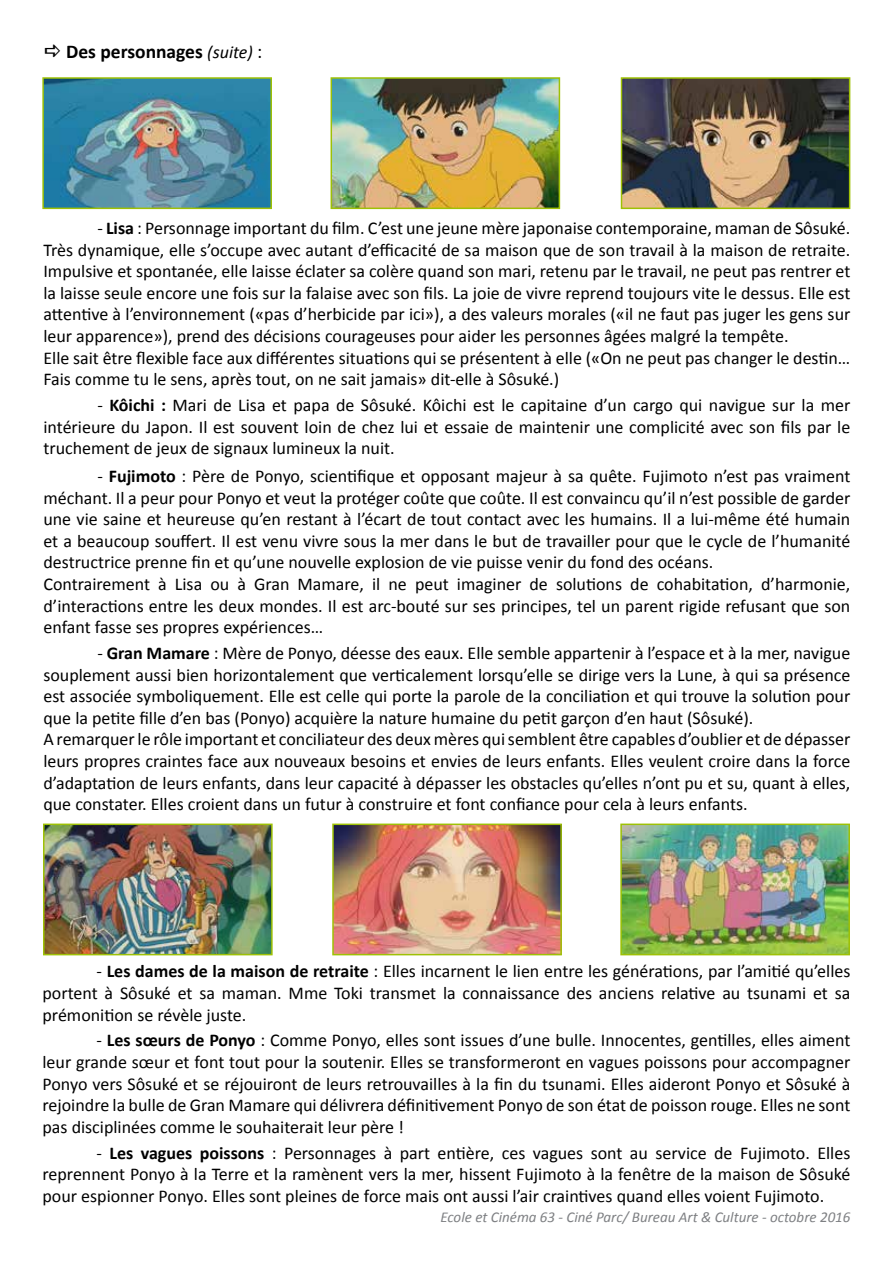
<style>
.page{position:relative;width:893px;height:1263px;background:#fff}
.page>*{position:absolute;margin:0;border:0;box-sizing:border-box;transform-origin:0 0}
.t1{font:700 19.5px "Calibri";color:#000}
.t2{font:18px/21.6px "Calibri";color:#000;text-align:justify}
.t3{font:italic 15px "Calibri";color:#7e8083}
.s1{font-weight:400;font-style:italic;font-size:18px}
.s2{font-weight:400}
.s3{font-weight:700}
</style>
<div class="page">
<img style="left:45px;top:80px;width:224px;height:126px">
<div style="left:42px;top:77px;width:230px;height:132px;border:2px solid #9ec105"></div>
<img style="left:334px;top:80px;width:223px;height:126px">
<div style="left:331px;top:77px;width:229px;height:132px;border:2px solid #9ec105"></div>
<img style="left:624px;top:80px;width:223px;height:126px">
<div style="left:621px;top:77px;width:229px;height:132px;border:2px solid #9ec105"></div>
<img style="left:46px;top:826px;width:224px;height:126px">
<div style="left:43px;top:823px;width:230px;height:132px;border:2px solid #9ec105"></div>
<img style="left:335px;top:826px;width:224px;height:126px">
<div style="left:332px;top:823px;width:230px;height:132px;border:2px solid #9ec105"></div>
<img style="left:623px;top:826px;width:224px;height:126px">
<div style="left:620px;top:823px;width:230px;height:132px;border:2px solid #9ec105"></div>
<p class="t1" style="left:66px;top:37px;width:198px">Des personnages <span class="s1">(suite)</span> <span class="s2">:</span></p>
<p class="t2" style="left:43px;top:217px;width:808px;text-align:left;text-indent:54px">- <span class="s3">Lisa</span> : Personnage important du film. C’est une jeune mère japonaise contemporaine, maman de Sôsuké.<br>Très dynamique, elle s’occupe avec autant d’efficacité de sa maison que de son travail à la maison de retraite.<br>Impulsive et spontanée, elle laisse éclater sa colère quand son mari, retenu par le travail, ne peut pas rentrer et la laisse seule encore une fois sur la falaise avec son fils. La joie de vivre reprend toujours vite le dessus. Elle est attentive à l’environnement («pas d’herbicide par ici»), a des valeurs morales («il ne faut pas juger les gens sur leur apparence»), prend des décisions courageuses pour aider les personnes âgées malgré la tempête.<br>Elle sait être flexible face aux différentes situations qui se présentent à elle («On ne peut pas changer le destin… Fais comme tu le sens, après tout, on ne sait jamais» dit-elle à Sôsuké.)</p>
<p class="t2" style="left:43px;top:394px;width:808px;text-indent:54px">- <span class="s3">Kôichi :</span> Mari de Lisa et papa de Sôsuké. Kôichi est le capitaine d’un cargo qui navigue sur la mer intérieure du Japon. Il est souvent loin de chez lui et essaie de maintenir une complicité avec son fils par le truchement de jeux de signaux lumineux la nuit.</p>
<p class="t2" style="left:43px;top:465px;width:808px;text-align:left;text-indent:54px">- <span class="s3">Fujimoto</span> : Père de Ponyo, scientifique et opposant majeur à sa quête. Fujimoto n’est pas vraiment méchant. Il a peur pour Ponyo et veut la protéger coûte que coûte. Il est convaincu qu’il n’est possible de garder une vie saine et heureuse qu’en restant à l’écart de tout contact avec les humains. Il a lui-même été humain et a beaucoup souffert. Il est venu vivre sous la mer dans le but de travailler pour que le cycle de l’humanité destructrice prenne fin et qu’une nouvelle explosion de vie puisse venir du fond des océans.<br>Contrairement à Lisa ou à Gran Mamare, il ne peut imaginer de solutions de cohabitation, d’harmonie, d’interactions entre les deux mondes. Il est arc-bouté sur ses principes, tel un parent rigide refusant que son enfant fasse ses propres expériences…</p>
<p class="t2" style="left:43px;top:642px;width:808px;text-align:left;text-indent:54px">- <span class="s3">Gran Mamare</span> : Mère de Ponyo, déesse des eaux. Elle semble appartenir à l’espace et à la mer, navigue souplement aussi bien horizontalement que verticalement lorsqu’elle se dirige vers la Lune, à qui sa présence est associée symboliquement. Elle est celle qui porte la parole de la conciliation et qui trouve la solution pour que la petite fille d’en bas (Ponyo) acquière la nature humaine du petit garçon d’en haut (Sôsuké).<br>A remarquer le rôle important et conciliateur des deux mères qui semblent être capables d’oublier et de dépasser leurs propres craintes face aux nouveaux besoins et envies de leurs enfants. Elles veulent croire dans la force d’adaptation de leurs enfants, dans leur capacité à dépasser les obstacles qu’elles n’ont pu et su, quant à elles, que constater. Elles croient dans un futur à construire et font confiance pour cela à leurs enfants.</p>
<p class="t2" style="left:43px;top:960px;width:809px;text-indent:54px">- <span class="s3">Les dames de la maison de retraite</span> : Elles incarnent le lien entre les générations, par l’amitié qu’elles portent à Sôsuké et sa maman. Mme Toki transmet la connaissance des anciens relative au tsunami et sa prémonition se révèle juste.</p>
<p class="t2" style="left:43px;top:1029px;width:809px;text-indent:54px">- <span class="s3">Les sœurs de Ponyo</span> : Comme Ponyo, elles sont issues d’une bulle. Innocentes, gentilles, elles aiment leur grande sœur et font tout pour la soutenir. Elles se transformeront en vagues poissons pour accompagner Ponyo vers Sôsuké et se réjouiront de leurs retrouvailles à la fin du tsunami. Elles aideront Ponyo et Sôsuké à rejoindre la bulle de Gran Mamare qui délivrera définitivement Ponyo de son état de poisson rouge. Elles ne sont pas disciplinées comme le souhaiterait leur père !</p>
<p class="t2" style="left:43px;top:1141px;width:809px;text-indent:54px">- <span class="s3">Les vagues poissons</span> : Personnages à part entière, ces vagues sont au service de Fujimoto. Elles reprennent Ponyo à la Terre et la ramènent vers la mer, hissent Fujimoto à la fenêtre de la maison de Sôsuké pour espionner Ponyo. Elles sont pleines de force mais ont aussi l’air craintives quand elles voient Fujimoto.</p>
<p class="t3" style="left:440px;top:1207px;width:412px">Ecole et Cinéma 63 - Ciné Parc/ Bureau Art &amp; Culture - octobre 2016</p>
</div>
